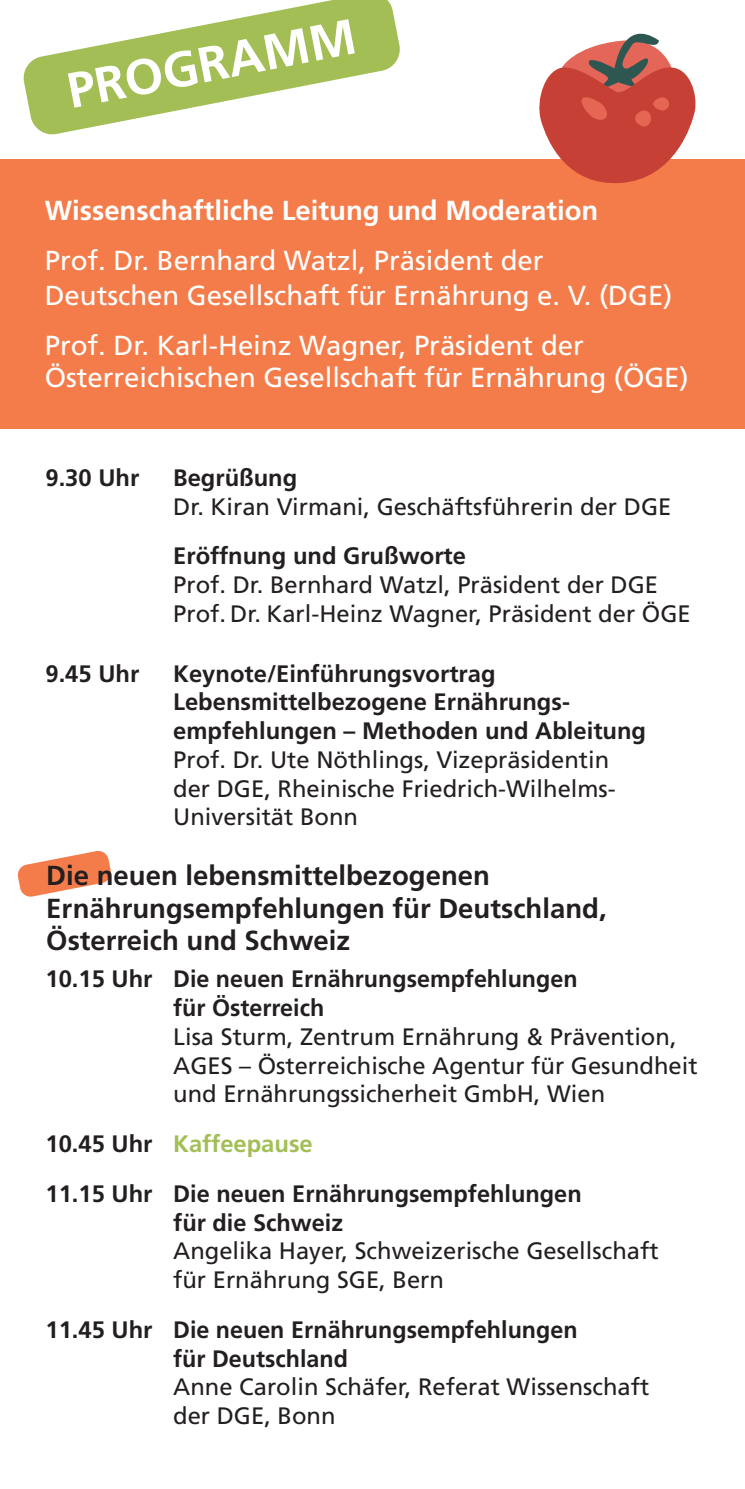
<style>
.page{position:relative;width:745px;height:1489px;background:#fff}
.page>*{position:absolute;margin:0;border:0;box-sizing:border-box;transform-origin:0 0}
.t1{font:700 49.75px "Frutiger";color:#fff}
.t2{font:27.5px/35px "Frutiger";color:#fff}
.t3{font:700 27.5px/32.5px "Frutiger";color:#231f20}
.t4{font:700 27.5px "Frutiger";color:#fff}
.t5{font:23.75px/28.8px "Frutiger";color:#231f20}
.t6{font:700 23.75px/28.8px "Frutiger";color:#231f20}
.t7{font:700 23.75px "Frutiger";color:#a2be55}
</style>
<div class="page">
<div style="left:0;top:159px;width:744px;height:270px;background:#f47c4a"></div>
<svg style="left:17px;top:851px;width:94px;height:46px"></svg>
<svg style="left:23px;top:0;width:377px;height:135px;fill:#a2be55"></svg>
<svg style="left:539px;top:33px;width:157px;height:151px"></svg>
<div style="left:652px;top:97px;width:16px;height:13px;background:#e66654;border-radius:7px"></div>
<p class="t1" style="left:62px;top:63px;width:294px;rotate:-11deg">PROGRAMM</p>
<p class="t4" style="left:45px;top:194px;width:555px">Wissenschaftliche Leitung und Moderation</p>
<p class="t2" style="left:45px;top:242px;width:629px">Prof. Dr. Bernhard Watzl, Präsident der<br>Deutschen Gesellschaft für Ernährung e. V. (DGE)</p>
<p class="t2" style="left:45px;top:329px;width:645px;line-height:32.5px">Prof. Dr. Karl-Heinz Wagner, Präsident der<br>Österreichischen Gesellschaft für Ernährung (ÖGE)</p>
<p class="t6" style="left:45px;top:463px;width:95px">9.30 Uhr</p>
<p class="t6" style="left:173px;top:463px;width:126px">Begrüßung</p>
<p class="t5" style="left:173px;top:492px;width:499px">Dr. Kiran Virmani, Geschäftsführerin der DGE</p>
<p class="t6" style="left:173px;top:541px;width:294px">Eröffnung und Grußworte</p>
<p class="t5" style="left:173px;top:570px;width:486px">Prof. Dr. Bernhard Watzl, Präsident der DGE</p>
<p class="t5" style="left:173px;top:599px;width:518px">Prof. Dr. Karl-Heinz Wagner, Präsident der ÖGE</p>
<p class="t6" style="left:45px;top:659px;width:95px">9.45 Uhr</p>
<p class="t6" style="left:173px;top:659px;width:324px">Keynote/Einführungsvortrag</p>
<p class="t6" style="left:173px;top:687px;width:474px">Lebensmittelbezogene Ernährungs&shy;empfehlungen – Methoden und Ableitung</p>
<p class="t5" style="left:173px;top:745px;width:444px">Prof. Dr. Ute Nöthlings, Vizepräsidentin der DGE, Rheinische Friedrich-Wilhelms-<br>Universität Bonn</p>
<p class="t3" style="left:46px;top:859px;width:561px">Die neuen lebensmittelbezogenen<br>Ernährungsempfehlungen für Deutschland,<br>Österreich und Schweiz</p>
<p class="t6" style="left:45px;top:964px;width:108px">10.15 Uhr</p>
<p class="t6" style="left:173px;top:964px;width:405px">Die neuen Ernährungsempfehlungen für Österreich</p>
<p class="t5" style="left:173px;top:1022px;width:525px">Lisa Sturm, Zentrum Ernährung &amp; Prävention,<br>AGES – Österreichische Agentur für Gesundheit und Ernährungssicherheit GmbH, Wien</p>
<p class="t6" style="left:45px;top:1129px;width:108px">10.45 Uhr</p>
<p class="t7" style="left:173px;top:1129px;width:141px">Kaffeepause</p>
<p class="t6" style="left:45px;top:1179px;width:108px">11.15 Uhr</p>
<p class="t6" style="left:173px;top:1179px;width:410px">Die neuen Ernährungsempfehlungen für die Schweiz</p>
<p class="t5" style="left:173px;top:1236px;width:486px">Angelika Hayer, Schweizerische Gesellschaft für Ernährung SGE, Bern</p>
<p class="t6" style="left:45px;top:1315px;width:108px">11.45 Uhr</p>
<p class="t6" style="left:173px;top:1315px;width:405px">Die neuen Ernährungsempfehlungen für Deutschland</p>
<p class="t5" style="left:173px;top:1372px;width:477px">Anne Carolin Schäfer, Referat Wissenschaft der DGE, Bonn</p>
</div>
